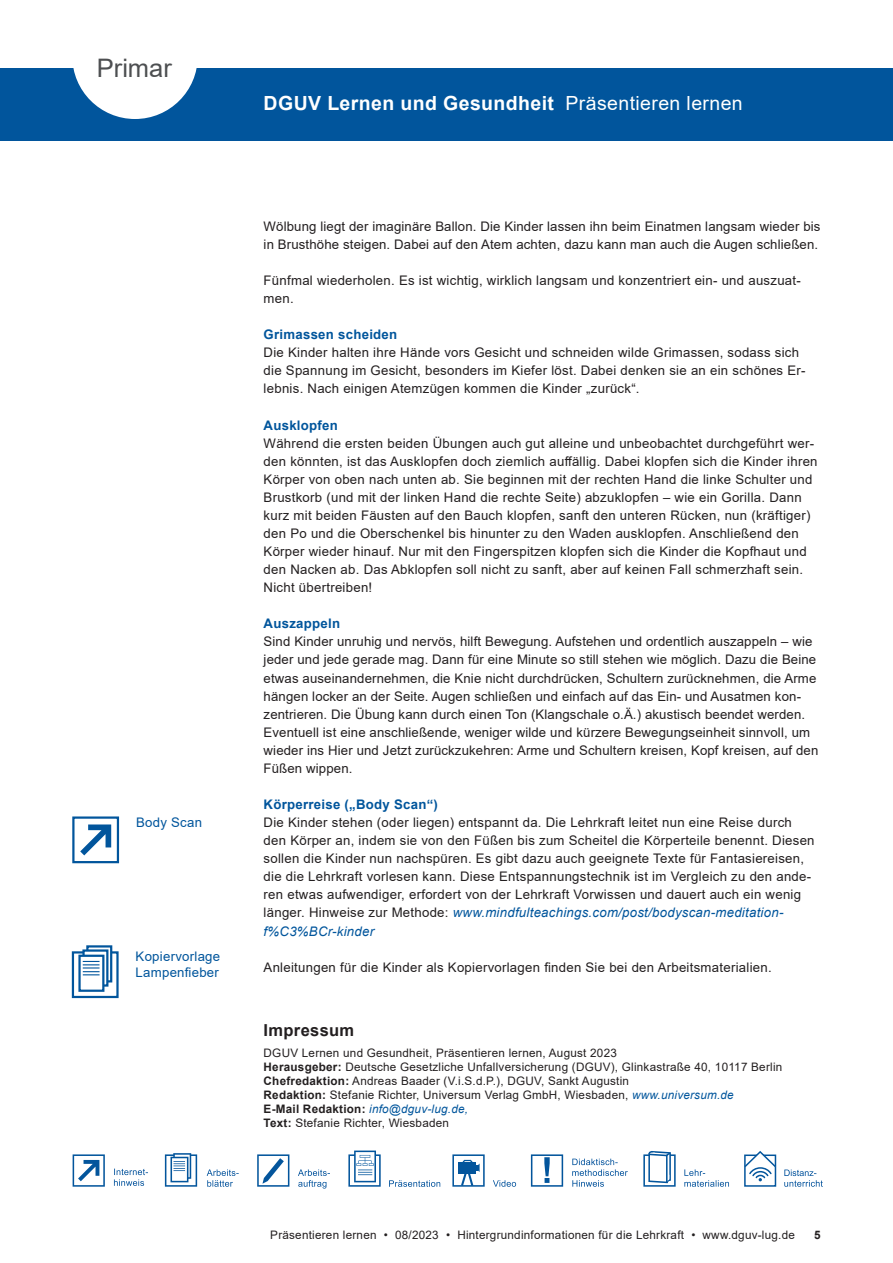
<style>
.page{position:relative;width:893px;height:1263px;background:#fff}
.page>*{position:absolute;margin:0;border:0;box-sizing:border-box;transform-origin:0 0}
.t1{font:25.5px "Arial";color:#4d4f51}
.t2{font:700 19.5px "Arial";letter-spacing:.02em;color:#fff}
.t3{font:19.5px "Arial";letter-spacing:.02em;color:#fff}
.t4{font:700 16.5px "Arial";letter-spacing:.02em;color:#231f20}
.t5{font:13.2px/18px "Arial";letter-spacing:.02em;color:#231f20}
.t6{font:700 13.2px "Arial";letter-spacing:.02em;color:#01559c}
.t7{font:13.2px/15.9px "Arial";letter-spacing:.02em;color:#01559c}
.t8{font:11.7px/14.1px "Arial";letter-spacing:.02em;color:#231f20}
.t9{font:700 11.7px "Arial";color:#231f20}
.s1{font-style:italic;color:#01559c}
.s2{font-weight:700}
</style>
<div class="page">
<div style="left:0;top:68px;width:893px;height:72px;background:#01559c"></div>
<svg style="left:73px;top:68px;width:124px;height:51px"></svg>
<svg style="left:73px;top:1154px;width:32px;height:33px"></svg>
<svg style="left:114px;top:1168px;width:34px;height:18px"></svg>
<svg style="left:165px;top:1153px;width:32px;height:34px"></svg>
<svg style="left:207px;top:1169px;width:32px;height:18px"></svg>
<svg style="left:257px;top:1154px;width:32px;height:33px"></svg>
<svg style="left:298px;top:1169px;width:32px;height:19px"></svg>
<svg style="left:348px;top:1150px;width:33px;height:37px"></svg>
<svg style="left:452px;top:1154px;width:33px;height:33px"></svg>
<svg style="left:493px;top:1180px;width:23px;height:7px"></svg>
<svg style="left:531px;top:1154px;width:32px;height:33px"></svg>
<svg style="left:572px;top:1158px;width:56px;height:29px"></svg>
<svg style="left:389px;top:1180px;width:51px;height:7px"></svg>
<div style="left:744px;top:1154px;width:32px;height:33px;background:#fff;border:2px solid #03559c"></div>
<svg style="left:744px;top:1151px;width:33px;height:30px"></svg>
<svg style="left:684px;top:1169px;width:45px;height:18px"></svg>
<svg style="left:643px;top:1151px;width:33px;height:36px"></svg>
<svg style="left:784px;top:1169px;width:39px;height:18px"></svg>
<div style="left:72px;top:816px;width:47px;height:47px;border:2px solid #01559c"></div>
<svg style="left:80px;top:824px;width:31px;height:31px"></svg>
<div style="left:72px;top:951px;width:47px;height:47px;border:2px solid #01559c"></div>
<svg style="left:108px;top:949px;width:1px;height:30px"></svg>
<div style="left:86px;top:945px;width:26px;height:37px;border:2px solid #01559c"></div>
<svg style="left:82px;top:949px;width:26px;height:38px"></svg>
<div style="left:78px;top:955px;width:26px;height:37px;background:#fff;border:2px solid #01559c"></div>
<svg style="left:83px;top:961px;width:17px;height:14px"></svg>
<h1 class="t1" style="left:97px;top:50px;width:77px">Primar</h1>
<h2 class="t2" style="left:264px;top:89px;width:292px">DGUV Lernen und Gesundheit</h2>
<h2 class="t3" style="left:566px;top:90px;width:179px">Präsentieren lernen</h2>
<p class="t7" style="left:136px;top:814px;width:67px">Body Scan</p>
<p class="t7" style="left:136px;top:948px;width:86px">Kopiervorlage<br>Lampenfieber</p>
<p class="t5" style="left:264px;top:217px;width:558px">Wölbung liegt der imaginäre Ballon. Die Kinder lassen ihn beim Einatmen langsam wieder bis in Brusthöhe steigen. Dabei auf den Atem achten, dazu kann man auch die Augen schließen.</p>
<p class="t5" style="left:264px;top:271px;width:539px">Fünfmal wiederholen. Es ist wichtig, wirklich langsam und konzentriert ein- und auszuat&shy;men.</p>
<p class="t6" style="left:264px;top:325px;width:135px">Grimassen scheiden</p>
<p class="t5" style="left:264px;top:343px;width:543px">Die Kinder halten ihre Hände vors Gesicht und schneiden wilde Grimassen, sodass sich die Spannung im Gesicht, besonders im Kiefer löst. Dabei denken sie an ein schönes Er&shy;lebnis. Nach einigen Atemzügen kommen die Kinder „zurück“.</p>
<p class="t6" style="left:264px;top:416px;width:76px">Ausklopfen</p>
<p class="t5" style="left:264px;top:434px;width:555px">Während die ersten beiden Übungen auch gut alleine und unbeobachtet durchgeführt wer&shy;den könnten, ist das Ausklopfen doch ziemlich auffällig. Dabei klopfen sich die Kinder ihren Körper von oben nach unten ab. Sie beginnen mit der rechten Hand die linke Schulter und Brustkorb (und mit der linken Hand die rechte Seite) abzuklopfen – wie ein Gorilla. Dann kurz mit beiden Fäusten auf den Bauch klopfen, sanft den unteren Rücken, nun (kräftiger) den Po und die Oberschenkel bis hinunter zu den Waden ausklopfen. Anschließend den Körper wieder hinauf. Nur mit den Fingerspitzen klopfen sich die Kinder die Kopfhaut und den Nacken ab. Das Abklopfen soll nicht zu sanft, aber auf keinen Fall schmerzhaft sein.<br>Nicht übertreiben!</p>
<p class="t6" style="left:264px;top:614px;width:78px">Auszappeln</p>
<p class="t5" style="left:264px;top:633px;width:556px">Sind Kinder unruhig und nervös, hilft Bewegung. Aufstehen und ordentlich auszappeln – wie jeder und jede gerade mag. Dann für eine Minute so still stehen wie möglich. Dazu die Beine etwas auseinandernehmen, die Knie nicht durchdrücken, Schultern zurücknehmen, die Arme hängen locker an der Seite. Augen schließen und einfach auf das Ein- und Ausatmen kon&shy;zentrieren. Die Übung kann durch einen Ton (Klangschale o.Ä.) akustisch beendet werden.<br>Eventuell ist eine anschließende, weniger wilde und kürzere Bewegungseinheit sinnvoll, um wieder ins Hier und Jetzt zurückzukehren: Arme und Schultern kreisen, Kopf kreisen, auf den Füßen wippen.</p>
<p class="t6" style="left:264px;top:795px;width:176px">Körperreise („Body Scan“)</p>
<p class="t5" style="left:264px;top:813px;width:552px">Die Kinder stehen (oder liegen) entspannt da. Die Lehrkraft leitet nun eine Reise durch den Körper an, indem sie von den Füßen bis zum Scheitel die Körperteile benennt. Diesen sollen die Kinder nun nachspüren. Es gibt dazu auch geeignete Texte für Fantasiereisen, die die Lehrkraft vorlesen kann. Diese Entspannungstechnik ist im Vergleich zu den ande&shy;ren etwas aufwendiger, erfordert von der Lehrkraft Vorwissen und dauert auch ein wenig länger. Hinweise zur Methode: <span class="s1">www.mindfulteachings.com/post/bodyscan-meditation&shy;f%C3%BCr-kinder</span></p>
<p class="t5" style="left:264px;top:958px;width:510px">Anleitungen für die Kinder als Kopiervorlagen finden Sie bei den Arbeitsmaterialien.</p>
<p class="t4" style="left:264px;top:1019px;width:92px">Impressum</p>
<p class="t8" style="left:264px;top:1046px;width:520px">DGUV Lernen und Gesundheit, Präsentieren lernen, August 2023<br><span class="s2">Herausgeber:</span> Deutsche Gesetzliche Unfallversicherung (DGUV), Glinkastraße 40, 10117 Berlin <span class="s2">Chefredaktion:</span> Andreas Baader (V.i.S.d.P.), DGUV, Sankt Augustin<br><span class="s2">Redaktion:</span> Stefanie Richter, Universum Verlag GmbH, Wiesbaden, <span class="s1">www.universum.de<br></span><span class="s2">E-Mail Redaktion:</span> <span class="s1">info@dguv-lug.de,<br></span><span class="s2">Text:</span> Stefanie Richter, Wiesbaden</p>
<p class="t8" style="left:270px;top:1228px;width:526px">Präsentieren lernen • 08/2023 • Hintergrundinformationen für die Lehrkraft • www.dguv-lug.de</p>
<p class="t9" style="left:814px;top:1227px;width:8px">5</p>
</div>
